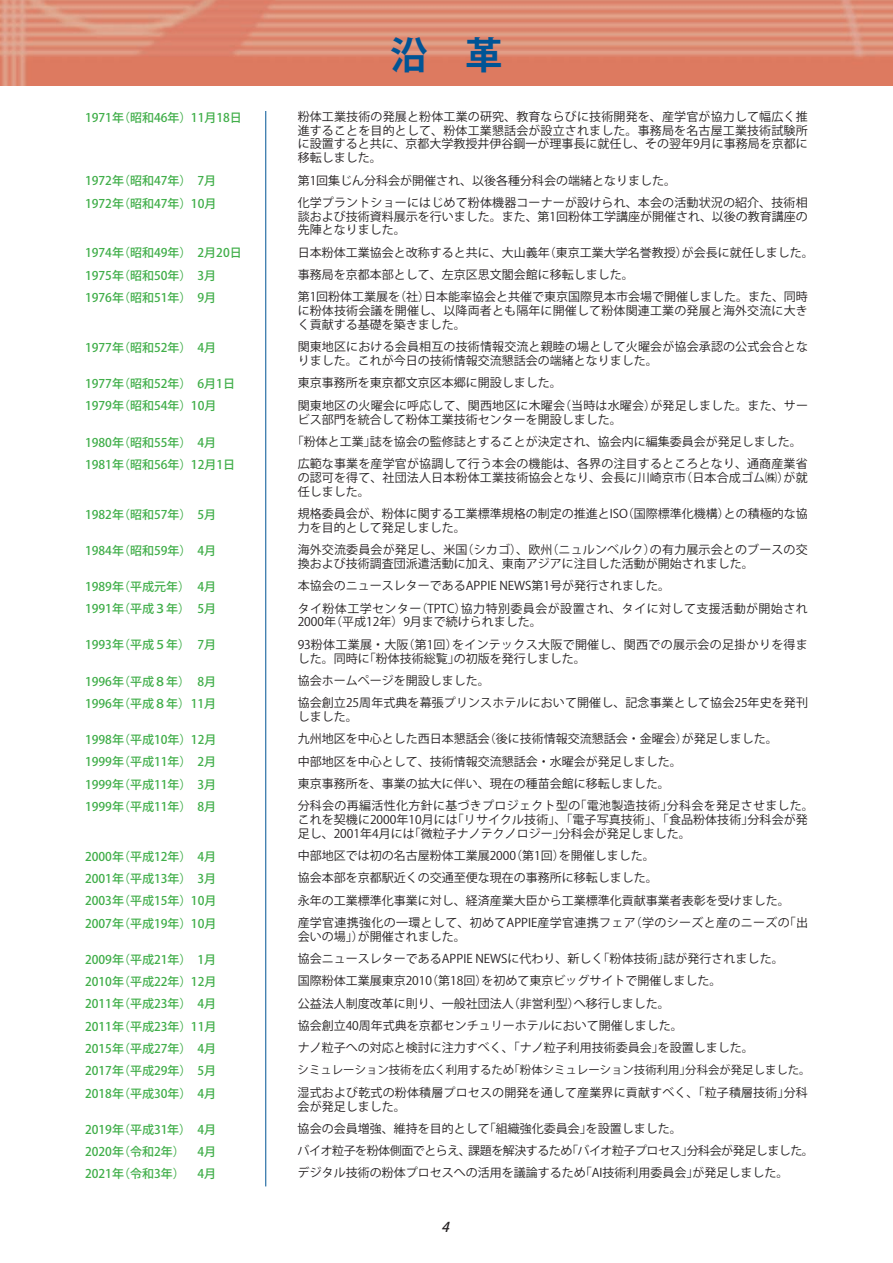
<style>
.page{position:relative;width:893px;height:1263px;background:#fff}
.page>*{position:absolute;margin:0;border:0;box-sizing:border-box;transform-origin:0 0}
.t1{font:700 37.5px "Koz Go Pr 6 N";color:#005495}
.t2{font:italic 500 13.5px "Koz Go Pro";color:#231f20}
.t3{font:12px/22.4px "Koz Go Pro";color:#231f20}
.t4{font:500 12px/22.4px "Koz Go Pro";color:#40ae49}
.t5{font:12px/22.4px "Koz Go Pro";letter-spacing:.025em;color:#231f20}
.t6{font:11.4px "Koz Go Pro";color:#231f20}
</style>
<div class="page">
<img style="left:0;top:0;width:893px;height:85px">
<hr style="left:265px;top:111px;width:1px;height:1075px;background:#005495">
<p class="t4" style="left:85px;top:107px;width:158px">1971年（昭和46年）11月18日</p>
<p class="t4" style="left:85px;top:170px;width:133px">1972年（昭和47年）　7月<br>1972年（昭和47年）10月</p>
<p class="t4" style="left:85px;top:242px;width:158px">1974年（昭和49年）　2月20日<br>1975年（昭和50年）　3月<br>1976年（昭和51年）　9月</p>
<p class="t4" style="left:85px;top:337px;width:133px">1977年（昭和52年）　4月</p>
<p class="t4" style="left:85px;top:373px;width:151px">1977年（昭和52年）　6月1日<br>1979年（昭和54年）10月</p>
<p class="t4" style="left:85px;top:432px;width:152px">1980年（昭和55年）　4月<br>1981年（昭和56年）12月1日</p>
<p class="t4" style="left:85px;top:504px;width:133px">1982年（昭和57年）　5月</p>
<p class="t4" style="left:85px;top:540px;width:133px">1984年（昭和59年）　4月</p>
<p class="t4" style="left:85px;top:576px;width:133px">1989年（平成元年）　 4月<br>1991年（平成３年）　 5月</p>
<p class="t4" style="left:85px;top:634px;width:133px">1993年（平成５年）　 7月</p>
<p class="t4" style="left:85px;top:670px;width:133px">1996年（平成８年）　 8月<br>1996年（平成８年）11月</p>
<p class="t4" style="left:85px;top:729px;width:133px;text-align:justify">1998年（平成10年）12月1999年（平成11年）　2月1999年（平成11年）　3月1999年（平成11年）　8月</p>
<p class="t4" style="left:85px;top:846px;width:133px;text-align:justify">2000年（平成12年）　4月2001年（平成13年）　3月2003年（平成15年）10月2007年（平成19年）10月</p>
<p class="t4" style="left:85px;top:949px;width:133px;text-align:justify">2009年（平成21年）　1月2010年（平成22年）12月2011年（平成23年）　4月2011年（平成23年）11月2015年（平成27年）　4月2017年（平成29年）　5月2018年（平成30年）　4月</p>
<p class="t4" style="left:85px;top:1119px;width:133px;text-align:justify">2019年（平成31年）　4月2020年（令和2年）　 4月2021年（令和3年）　 4月</p>
<h1 class="t1" style="left:390px;top:34px;width:114px">沿　革</h1>
<p class="t3" style="left:298px;top:110px;width:512px;line-height:13.8px;text-align:justify">粉体工業技術の発展と粉体工業の研究、教育ならびに技術開発を、産学官が協力して幅広く推進することを目的として、粉体工業懇話会が設立されました。事務局を名古屋工業技術試験所に設置すると共に、京都大学教授井伊谷鋼一が理事長に就任し、その翌年9月に事務局を京都に移転しました。</p>
<p class="t3" style="left:298px;top:169px;width:512px">第1回集じん分科会が開催され、以後各種分科会の端緒となりました。<br>化学プラントショーにはじめて粉体機器コーナーが設けられ、本会の活動状況の紹介、技術相</p>
<p class="t3" style="left:298px;top:210px;width:512px;line-height:13.8px">談および技術資料展示を行いました。また、第1回粉体工学講座が開催され、以後の教育講座の先陣となりました。</p>
<p class="t3" style="left:298px;top:241px;width:517px">日本粉体工業協会と改称すると共に、大山義年（東京工業大学名誉教授）が会長に就任しました。事務局を京都本部として、左京区思文閣会館に移転しました。<br>第1回粉体工業展を（社）日本能率協会と共催で東京国際見本市会場で開催しました。また、同時</p>
<p class="t3" style="left:298px;top:304px;width:512px;line-height:13.8px">に粉体技術会議を開催し、以降両者とも隔年に開催して粉体関連工業の発展と海外交流に大きく貢献する基礎を築きました。</p>
<p class="t3" style="left:298px;top:340px;width:512px;line-height:13.8px">関東地区における会員相互の技術情報交流と親睦の場として火曜会が協会承認の公式会合となりました。これが今日の技術情報交流懇話会の端緒となりました。</p>
<p class="t3" style="left:298px;top:372px;width:512px">東京事務所を東京都文京区本郷に開設しました。<br>関東地区の火曜会に呼応して、関西地区に木曜会（当時は水曜会）が発足しました。また、サー</p>
<p class="t3" style="left:298px;top:408px;width:325px">ビス部門を統合して粉体工業技術センターを開設しました。</p>
<p class="t3" style="left:292px;top:431px;width:511px">「粉体と工業」誌を協会の監修誌とすることが決定され、協会内に編集委員会が発足しました。</p>
<p class="t3" style="left:298px;top:453px;width:512px">広範な事業を産学官が協調して行う本会の機能は、各界の注目するところとなり、通商産業省</p>
<p class="t3" style="left:298px;top:471px;width:512px;line-height:13.8px">の認可を得て、社団法人日本粉体工業技術協会となり、会長に川崎京市（日本合成ゴム㈱）が就任しました。</p>
<p class="t3" style="left:298px;top:507px;width:512px;line-height:13.8px">規格委員会が、粉体に関する工業標準規格の制定の推進とISO（国際標準化機構）との積極的な協力を目的として発足しました。</p>
<p class="t3" style="left:298px;top:543px;width:512px;line-height:13.8px">海外交流委員会が発足し、米国（シカゴ）、欧州（ニュルンベルク）の有力展示会とのブースの交換および技術調査団派遣活動に加え、東南アジアに注目した活動が開始されました。</p>
<p class="t3" style="left:298px;top:575px;width:512px">本協会のニュースレターであるAPPIE NEWS第1号が発行されました。<br>タイ粉体工学センター（TPTC）協力特別委員会が設置され、タイに対して支援活動が開始され</p>
<p class="t5" style="left:298px;top:611px;width:512px">2000年（平成12年）9月まで続けられました。<br>93粉体工業展・大阪（第1回）をインテックス大阪で開催し、関西での展示会の足掛かりを得ま</p>
<p class="t3" style="left:298px;top:647px;width:512px">した。同時に「粉体技術総覧」の初版を発行しました。<br>協会ホームページを開設しました。<br>協会創立25周年式典を幕張プリンスホテルにおいて開催し、記念事業として協会25年史を発刊</p>
<p class="t3" style="left:298px;top:706px;width:518px">しました。<br>九州地区を中心とした西日本懇話会（後に技術情報交流懇話会・金曜会）が発足しました。<br>中部地区を中心として、技術情報交流懇話会・水曜会が発足しました。<br>東京事務所を、事業の拡大に伴い、現在の種苗会館に移転しました。<br>分科会の再編活性化方針に基づきプロジェクト型の「電池製造技術」分科会を発足させました。</p>
<p class="t3" style="left:298px;top:813px;width:512px;line-height:13.8px">これを契機に2000年10月には「リサイクル技術」、「電子写真技術」、「食品粉体技術」分科会が発足し、2001年4月には「微粒子ナノテクノロジー」分科会が発足しました。</p>
<p class="t3" style="left:298px;top:845px;width:512px">中部地区では初の名古屋粉体工業展2000（第1回）を開催しました。<br>協会本部を京都駅近くの交通至便な現在の事務所に移転しました。<br>永年の工業標準化事業に対し、経済産業大臣から工業標準化貢献事業者表彰を受けました。<br>産学官連携強化の一環として、初めてAPPIE産学官連携フェア（学のシーズと産のニーズの「出</p>
<p class="t3" style="left:298px;top:925px;width:487px">会いの場」）が開催されました。<br>協会ニュースレターであるAPPIE NEWSに代わり、新しく「粉体技術」誌が発行されました。国際粉体工業展東京2010（第18回）を初めて東京ビッグサイトで開催しました。<br>公益法人制度改革に則り、一般社団法人（非営利型）へ移行しました。<br>協会創立40周年式典を京都センチュリーホテルにおいて開催しました。<br>ナノ粒子への対応と検討に注力すべく、「ナノ粒子利用技術委員会」を設置しました。</p>
<p class="t6" style="left:298px;top:1062px;width:514px">シミュレーション技術を広く利用するため「粉体シミュレーション技術利用」分科会が発足しました。</p>
<p class="t3" style="left:298px;top:1086px;width:512px;line-height:13.8px">湿式および乾式の粉体積層プロセスの開発を通して産業界に貢献すべく、「粒子積層技術」分科会が発足しました。</p>
<p class="t3" style="left:298px;top:1117px;width:518px">協会の会員増強、維持を目的として「組織強化委員会」を設置しました。<br>バイオ粒子を粉体側面でとらえ、課題を解決するため「バイオ粒子プロセス」分科会が発足しました。デジタル技術の粉体プロセスへの活用を議論するため「AI技術利用委員会」が発足しました。</p>
<p class="t2" style="left:441px;top:1218px;width:14px">4</p>
</div>
